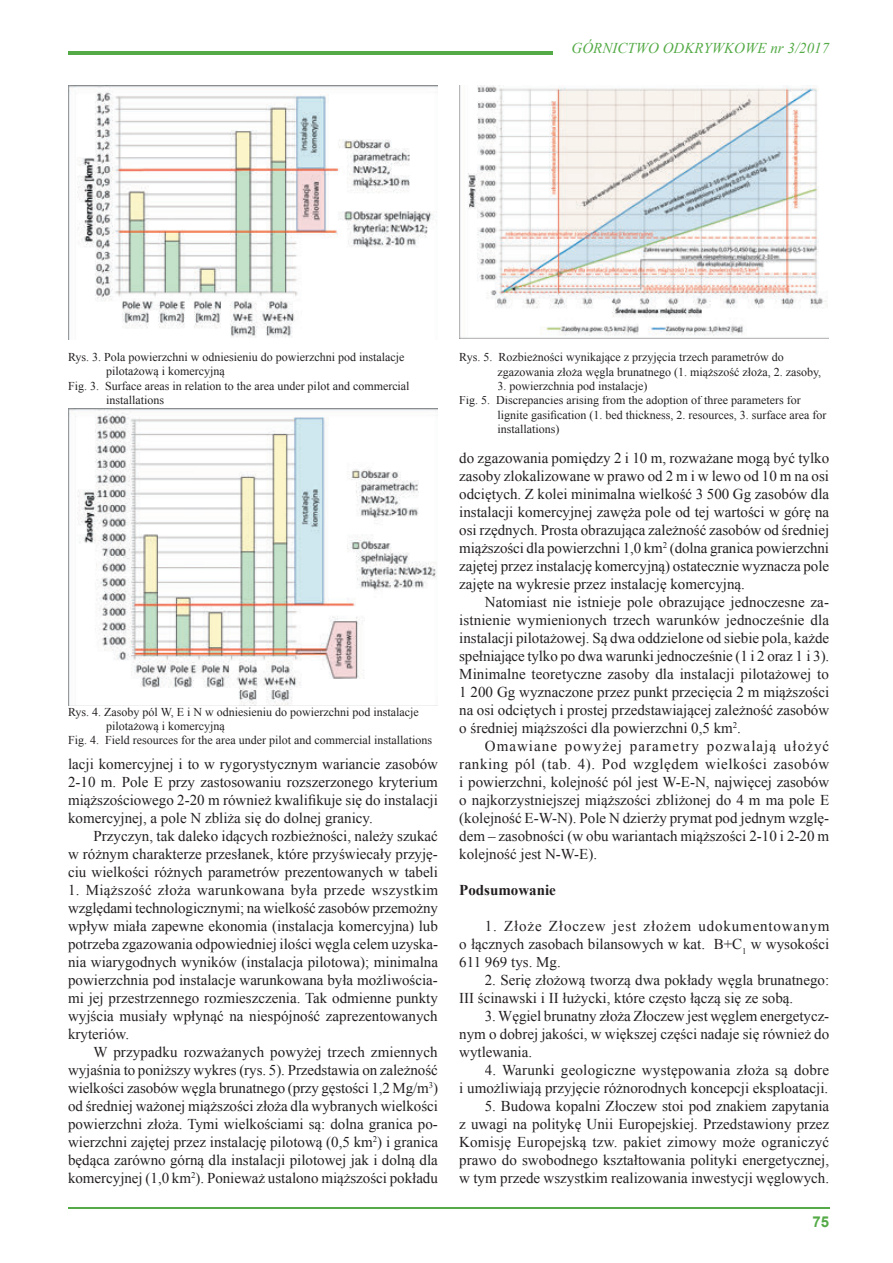
<style>
.page{position:relative;width:893px;height:1263px;background:#fff}
.page>*{position:absolute;margin:0;border:0;box-sizing:border-box;transform-origin:0 0}
.t1{font:15px/18px "Times New Roman";color:#231f20;text-align:justify}
.t2{font:italic 15px "Times New Roman";color:#54aa46}
.t3{font:700 15px "Times New Roman";color:#231f20}
.t4{font:700 15px "Arial";color:#54aa46}
.t5{font:12px/14.4px "Times New Roman";color:#231f20}
</style>
<div class="page">
<hr style="left:68px;top:1208px;width:761px;height:1px;background:#54aa46">
<hr style="left:68px;top:51px;width:485px;height:3px;background:#54aa46">
<img style="left:68px;top:85px;width:370px;height:254px">
<img style="left:68px;top:408px;width:370px;height:297px">
<img style="left:459px;top:85px;width:370px;height:254px">
<p class="t2" style="left:571px;top:37px;width:259px">GÓRNICTWO ODKRYWKOWE nr 3/2017</p>
<p class="t5" style="left:68px;top:349px;width:338px">Rys. 3. Pola powierzchni w odniesieniu do powierzchni pod instalacje</p>
<p class="t5" style="left:106px;top:364px;width:120px">pilotażową i komercyjną</p>
<p class="t5" style="left:68px;top:378px;width:343px">Fig. 3. Surface areas in relation to the area under pilot and commercial</p>
<p class="t5" style="left:106px;top:393px;width:60px">installations</p>
<p class="t5" style="left:68px;top:704px;width:352px">Rys. 4. Zasoby pól W, E i N w odniesieniu do powierzchni pod instalacje</p>
<p class="t5" style="left:106px;top:718px;width:120px">pilotażową i komercyjną</p>
<p class="t5" style="left:68px;top:733px;width:365px">Fig. 4. Field resources for the area under pilot and commercial installations</p>
<p class="t1" style="left:68px;top:755px;width:371px">lacji komercyjnej i to w rygorystycznym wariancie zasobów 2-10 m. Pole E przy zastosowaniu rozszerzonego kryterium miąższościowego 2-20 m również kwalifikuje się do instalacji komercyjnej, a pole N zbliża się do dolnej granicy.</p>
<p class="t1" style="left:68px;top:827px;width:371px;text-indent:26px">Przyczyn, tak daleko idących rozbieżności, należy szukać w różnym charakterze przesłanek, które przyświecały przyję&shy;ciu wielkości różnych parametrów prezentowanych w tabeli</p>
<p class="t1" style="left:68px;top:881px;width:372px">1. Miąższość złoża warunkowana była przede wszystkim względami technologicznymi; na wielkość zasobów przemożny wpływ miała zapewne ekonomia (instalacja komercyjna) lub potrzeba zgazowania odpowiedniej ilości węgla celem uzyska&shy;nia wiarygodnych wyników (instalacja pilotowa); minimalna powierzchnia pod instalacje warunkowana była możliwościa&shy;mi jej przestrzennego rozmieszczenia. Tak odmienne punkty wyjścia musiały wpłynąć na niespójność zaprezentowanych kryteriów.</p>
<p class="t1" style="left:68px;top:1043px;width:371px;text-indent:26px">W przypadku rozważanych powyżej trzech zmiennych wyjaśnia to poniższy wykres (rys. 5). Przedstawia on zależność wielkości zasobów węgla brunatnego (przy gęstości 1,2 Mg/m<sup>3</sup>) od średniej ważonej miąższości złoża dla wybranych wielkości powierzchni złoża. Tymi wielkościami są: dolna granica po&shy;wierzchni zajętej przez instalację pilotową (0,5 km<sup>2</sup>) i granica będąca zarówno górną dla instalacji pilotowej jak i dolną dla komercyjnej (1,0 km<sup>2</sup>). Ponieważ ustalono miąższości pokładu</p>
<p class="t5" style="left:497px;top:350px;width:325px;text-indent:-38px">Rys. 5. Rozbieżności wynikające z przyjęcia trzech parametrów do zgazowania złoża węgla brunatnego (1. miąższość złoża, 2. zasoby,</p>
<p class="t5" style="left:497px;top:379px;width:151px">3. powierzchnia pod instalacje)</p>
<p class="t5" style="left:459px;top:393px;width:343px">Fig. 5. Discrepancies arising from the adoption of three parameters for</p>
<p class="t5" style="left:497px;top:407px;width:330px">lignite gasification (1. bed thickness, 2. resources, 3. surface area for</p>
<p class="t5" style="left:497px;top:422px;width:64px">installations)</p>
<p class="t1" style="left:459px;top:449px;width:371px">do zgazowania pomiędzy 2 i 10 m, rozważane mogą być tylko zasoby zlokalizowane w prawo od 2 m i w lewo od 10 m na osi odciętych. Z kolei minimalna wielkość 3 500 Gg zasobów dla instalacji komercyjnej zawęża pole od tej wartości w górę na osi rzędnych. Prosta obrazująca zależność zasobów od średniej miąższości dla powierzchni 1,0 km<sup>2</sup> (dolna granica powierzchni zajętej przez instalację komercyjną) ostatecznie wyznacza pole zajęte na wykresie przez instalację komercyjną.</p>
<p class="t1" style="left:459px;top:593px;width:372px;text-indent:26px">Natomiast nie istnieje pole obrazujące jednoczesne za&shy;istnienie wymienionych trzech warunków jednocześnie dla instalacji pilotażowej. Są dwa oddzielone od siebie pola, każde spełniające tylko po dwa warunki jednocześnie (1 i 2 oraz 1 i 3).<br>Minimalne teoretyczne zasoby dla instalacji pilotażowej to 1 200 Gg wyznaczone przez punkt przecięcia 2 m miąższości na osi odciętych i prostej przedstawiającej zależność zasobów o średniej miąższości dla powierzchni 0,5 km<sup>2</sup>.</p>
<p class="t1" style="left:459px;top:737px;width:371px;text-indent:26px">Omawiane powyżej parametry pozwalają ułożyć ranking pól (tab. 4). Pod względem wielkości zasobów i powierzchni, kolejność pól jest W-E-N, najwięcej zasobów o najkorzystniejszej miąższości zbliżonej do 4 m ma pole E (kolejność E-W-N). Pole N dzierży prymat pod jednym wzglę&shy;dem – zasobności (w obu wariantach miąższości 2-10 i 2-20 m kolejność jest N-W-E).</p>
<p class="t3" style="left:459px;top:880px;width:98px">Podsumowanie</p>
<p class="t1" style="left:459px;top:917px;width:372px;text-indent:26px">1. Złoże Złoczew jest złożem udokumentowanym o łącznych zasobach bilansowych w kat. B+C<sub>1</sub> w wysokości 611 969 tys. Mg.</p>
<p class="t1" style="left:459px;top:971px;width:371px;text-indent:26px">2. Serię złożową tworzą dwa pokłady węgla brunatnego:<br>III ścinawski i II łużycki, które często łączą się ze sobą.</p>
<p class="t1" style="left:459px;top:1007px;width:371px;text-indent:26px">3. Węgiel brunatny złoża Złoczew jest węglem energetycz&shy;nym o dobrej jakości, w większej części nadaje się również do wytlewania.</p>
<p class="t1" style="left:459px;top:1061px;width:371px;text-align:right">4. Warunki geologiczne występowania złoża są dobre<br>i umożliwiają przyjęcie różnorodnych koncepcji eksploatacji.</p>
<p class="t1" style="left:459px;top:1097px;width:371px;text-indent:26px">5. Budowa kopalni Złoczew stoi pod znakiem zapytania z uwagi na politykę Unii Europejskiej. Przedstawiony przez Komisję Europejską tzw. pakiet zimowy może ograniczyć prawo do swobodnego kształtowania polityki energetycznej, w tym przede wszystkim realizowania inwestycji węglowych.</p>
<p class="t4" style="left:812px;top:1212px;width:18px">75</p>
</div>
